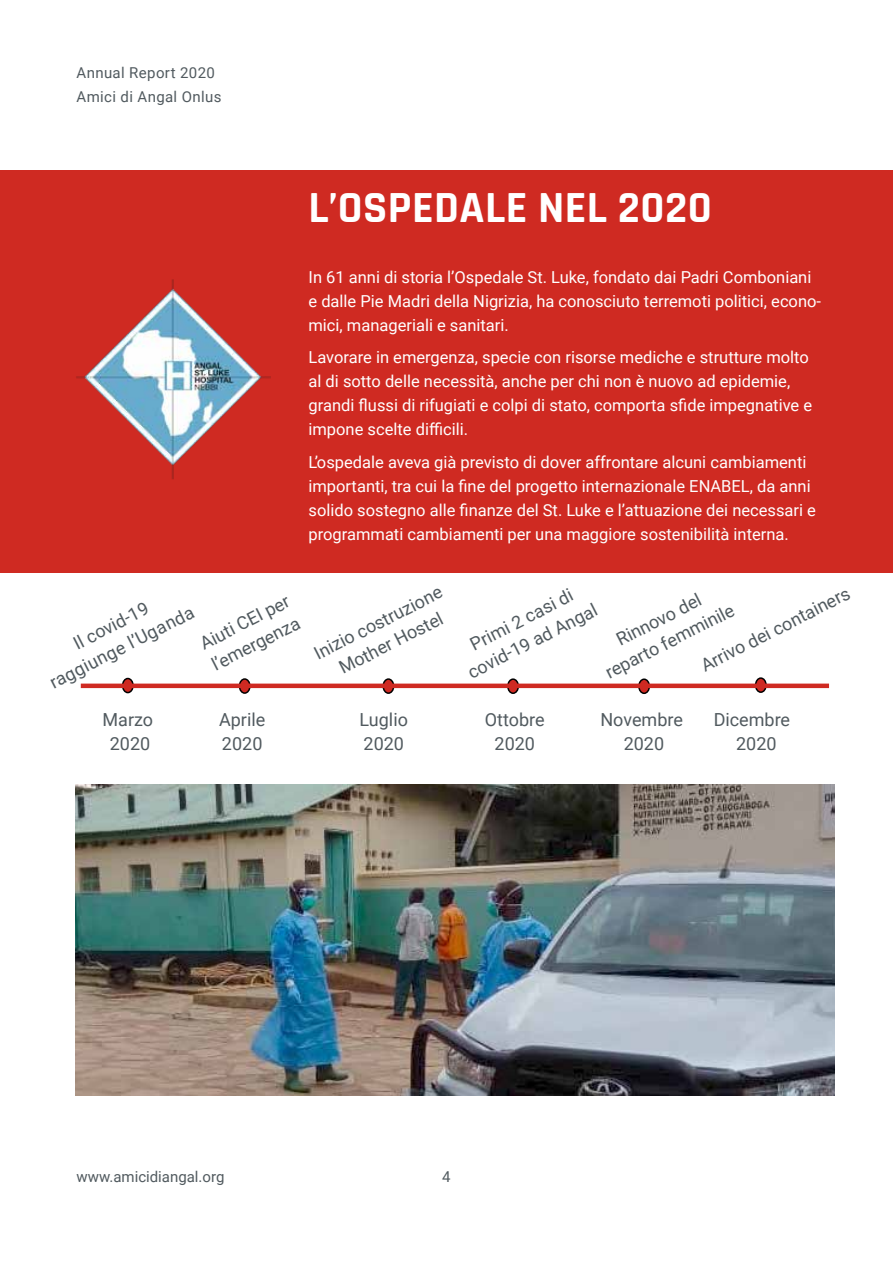
<style>
.page{position:relative;width:893px;height:1263px;background:#fff}
.page>*{position:absolute;margin:0;border:0;box-sizing:border-box;transform-origin:0 0}
.t1{font:700 45px "Rajdhani";letter-spacing:.01em;color:#fff}
.t2{font:18px/24px "Roboto";color:#515a5f;text-align:center}
.t3{font:16.5px/24px "Roboto";color:#fff}
.t4{font:15px/24px "Roboto";letter-spacing:.025em;color:#515a5f}
.t5{font:15px "Roboto";color:#515a5f}
</style>
<div class="page">
<div style="left:0;top:170px;width:893px;height:402px;background:#cf2a22"></div>
<div style="left:123px;top:678px;width:10px;height:15px;background:#ce2922;border-radius:50%"></div>
<div style="left:122px;top:678px;width:12px;height:15px;border:2px solid #000;border-radius:50%"></div>
<div style="left:508px;top:679px;width:10px;height:14px;background:#ce2922;border-radius:50%"></div>
<div style="left:507px;top:678px;width:12px;height:16px;border:2px solid #000;border-radius:50%"></div>
<div style="left:639px;top:679px;width:10px;height:14px;background:#ce2922;border-radius:50%"></div>
<div style="left:638px;top:678px;width:12px;height:16px;border:2px solid #000;border-radius:50%"></div>
<div style="left:239px;top:679px;width:11px;height:14px;background:#ce2922;border-radius:50%"></div>
<div style="left:239px;top:678px;width:12px;height:16px;border:2px solid #000;border-radius:50%"></div>
<div style="left:383px;top:679px;width:11px;height:14px;background:#ce2922;border-radius:50%"></div>
<div style="left:382px;top:678px;width:12px;height:16px;border:2px solid #000;border-radius:50%"></div>
<div style="left:756px;top:678px;width:10px;height:14px;background:#ce2922;border-radius:50%"></div>
<div style="left:755px;top:677px;width:12px;height:16px;border:2px solid #000;border-radius:50%"></div>
<img style="left:76px;top:784px;width:758px;height:311px">
<img style="left:76px;top:279px;width:195px;height:201px">
<hr style="left:81px;top:684px;width:748px;height:4px;background:#cf2a22">
<p class="t4" style="left:77px;top:60px;width:146px">Annual Report 2020<br>Amici di Angal Onlus</p>
<h1 class="t1" style="left:308px;top:180px;width:405px">L’OSPEDALE NEL 2020</h1>
<p class="t3" style="left:308px;top:264px;width:514px">In 61 anni di storia l’Ospedale St. Luke, fondato dai Padri Comboniani e dalle Pie Madri della Nigrizia, ha conosciuto terremoti politici, econo&shy;mici, manageriali e sanitari.</p>
<p class="t3" style="left:308px;top:345px;width:505px">Lavorare in emergenza, specie con risorse mediche e strutture molto al di sotto delle necessità, anche per chi non è nuovo ad epidemie, grandi flussi di rifugiati e colpi di stato, comporta sfide impegnative e impone scelte difficili.</p>
<p class="t3" style="left:308px;top:449px;width:509px">L’ospedale aveva già previsto di dover affrontare alcuni cambiamenti importanti, tra cui la fine del progetto internazionale ENABEL, da anni solido sostegno alle finanze del St. Luke e l’attuazione dei necessari e programmati cambiamenti per una maggiore sostenibilità interna.</p>
<p class="t2" style="left:310px;top:643px;width:143px;rotate:-27deg">Inizio costruzione<br>Mother Hostel</p>
<p class="t2" style="left:360px;top:707px;width:50px;text-align:left">Luglio<br>2020</p>
<p class="t2" style="left:485px;top:707px;width:61px">Ottobre<br>2020</p>
<p class="t2" style="left:196px;top:633px;width:99px;text-align:left;rotate:-27deg">Aiuti CEI per l’emergenza</p>
<p class="t2" style="left:452px;top:640px;width:144px;rotate:-27deg">Primi 2 casi di covid-19 ad Angal</p>
<p class="t2" style="left:696px;top:655px;width:166px;rotate:-27deg">Arrivo dei containers</p>
<p class="t2" style="left:590px;top:640px;width:144px;rotate:-27deg">Rinnovo del reparto femminile</p>
<p class="t2" style="left:714px;top:707px;width:78px">Dicembre<br>2020</p>
<p class="t2" style="left:34px;top:651px;width:161px;rotate:-27deg">Il covid-19 raggiunge l’Uganda</p>
<p class="t2" style="left:102px;top:707px;width:52px">Marzo<br>2020</p>
<p class="t2" style="left:219px;top:707px;width:48px;text-align:left">Aprile<br>2020</p>
<p class="t2" style="left:600px;top:707px;width:84px">Novembre<br>2020</p>
<p class="t5" style="left:77px;top:1166px;width:149px">www.amicidiangal.org</p>
<p class="t4" style="left:442px;top:1164px;width:10px">4</p>
</div>
